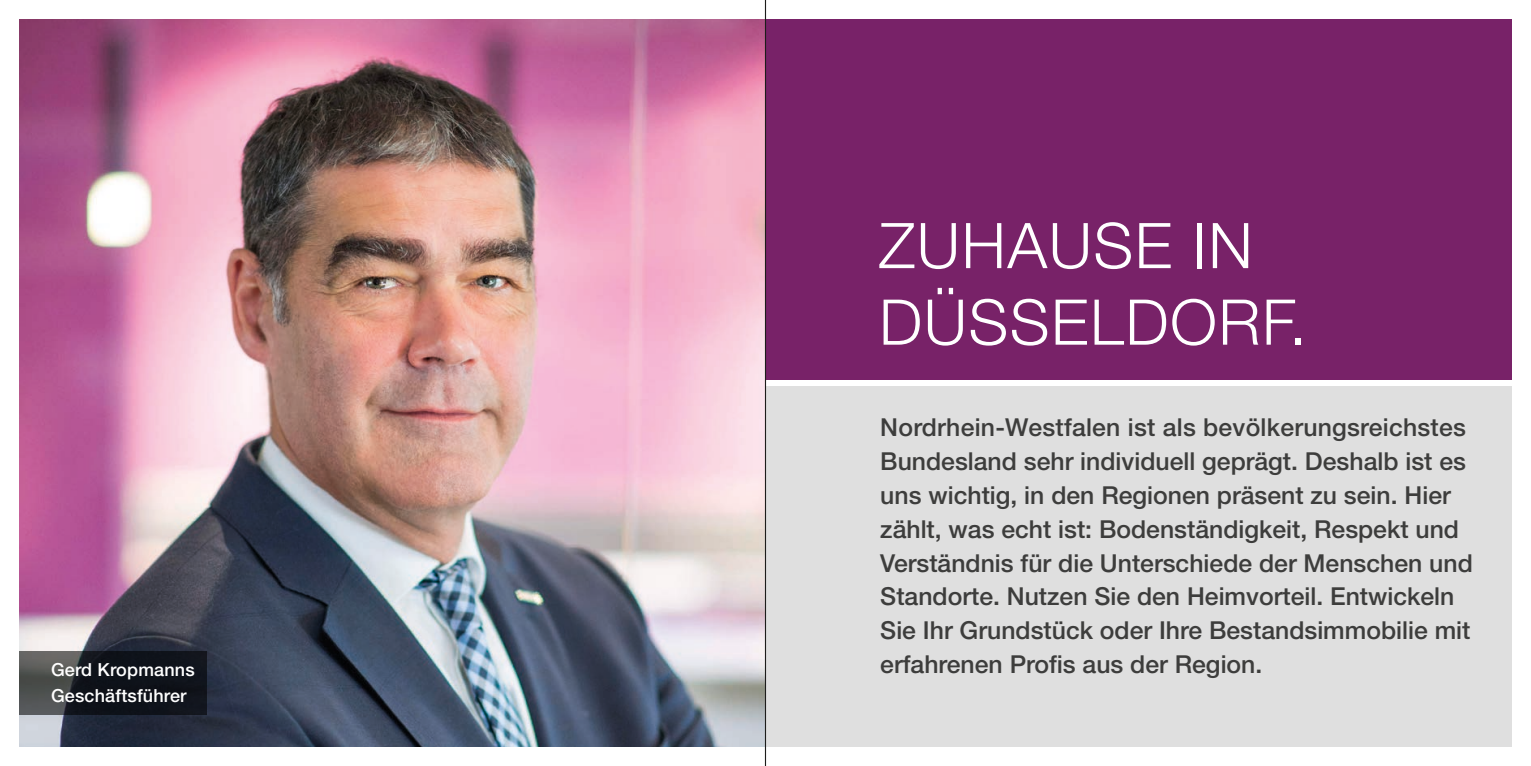
<style>
.page{position:relative;width:1531px;height:766px;background:#fff}
.page>*{position:absolute;margin:0;border:0;box-sizing:border-box;transform-origin:0 0}
.t1{font:300 63px/76.5px "Helvetica Neue LT Pro";letter-spacing:.025em;color:#fff}
.t2{font:500 24.75px/33.8px "Helvetica Neue LT Pro";color:#3d3d3c}
.t3{font:500 18px/25.9px "Helvetica Neue LT Pro";letter-spacing:.01em;color:#fff}
</style>
<div class="page">
<img style="left:19px;top:19px;width:746px;height:727px">
<svg style="left:19px;top:651px;width:188px;height:63px;background:#23262b"></svg>
<div style="left:765px;top:19px;width:747px;height:360px;background:#782268"></div>
<div style="left:765px;top:387px;width:747px;height:359px;background:#dfdfdf"></div>
<hr style="left:765px;top:0;width:1px;height:765px;background:#1d1d1b">
<p class="t3" style="left:51px;top:656px;width:145px">Gerd Kropmanns<br>Geschäftsführer</p>
<h1 class="t1" style="left:879px;top:206px;width:429px">ZUHAUSE IN<br>DÜSSELDORF.</h1>
<p class="t2" style="left:880px;top:410px;width:594px">Nordrhein-Westfalen ist als bevölkerungsreichstes Bundesland sehr individuell geprägt. Deshalb ist es uns wichtig, in den Regionen präsent zu sein. Hier zählt, was echt ist: Bodenständigkeit, Respekt und Verständnis für die Unterschiede der Menschen und Standorte. Nutzen Sie den Heimvorteil. Entwickeln Sie Ihr Grundstück oder Ihre Bestandsimmobilie mit erfahrenen Profis aus der Region.</p>
</div>
